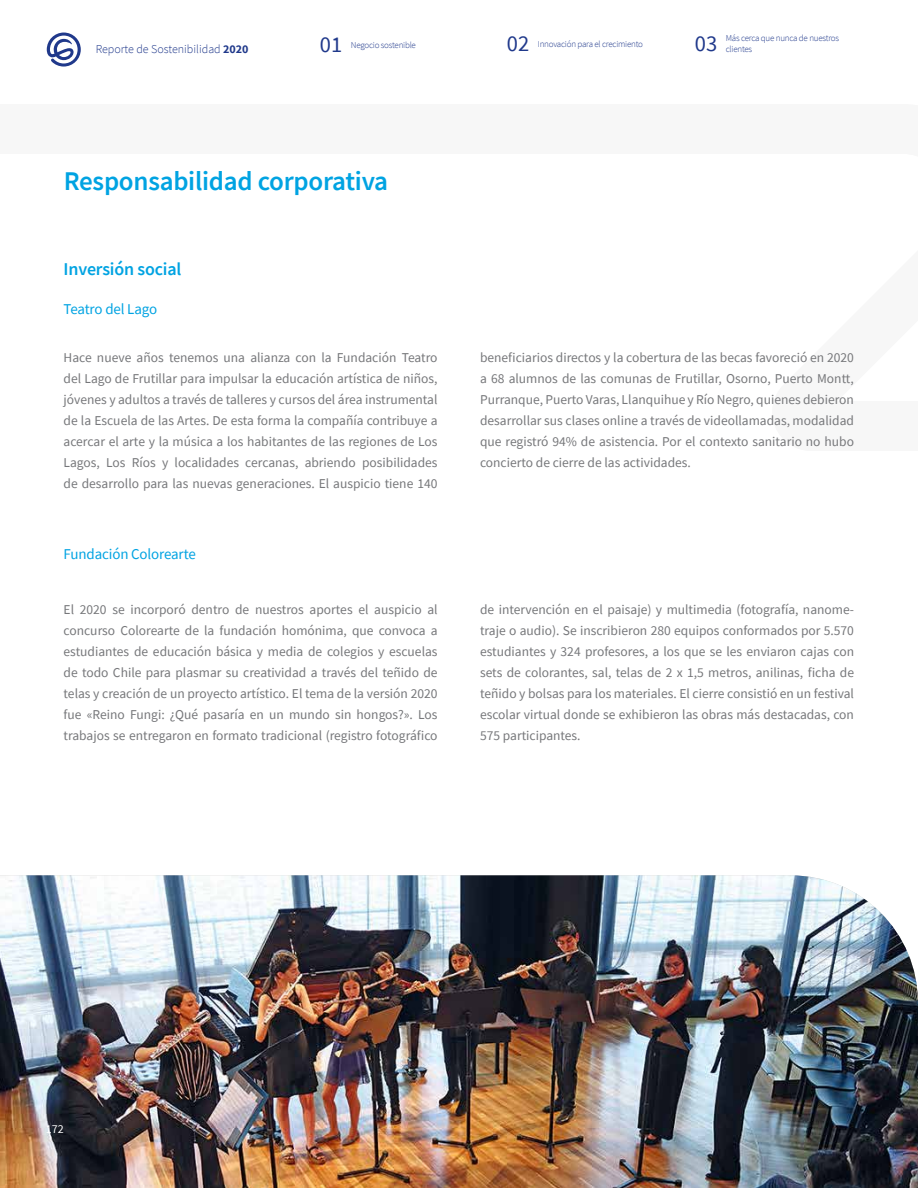
<style>
.page{position:relative;width:918px;height:1188px;background:#fff}
.page>*{position:absolute;margin:0;border:0;box-sizing:border-box;transform-origin:0 0}
.t1{font:600 27px "Source Sans Pro";letter-spacing:-.01em;color:#00a3e2}
.t2{font:22.5px "Source Sans Pro";color:#20398b}
.t3{font:600 18px "Source Sans Pro";letter-spacing:-.01em;color:#00a3e2}
.t4{font:15px "Source Sans Pro";letter-spacing:-.01em;color:#00a3e2}
.t5{font:13.5px/21px "Source Sans Pro";color:#76777a;text-align:justify}
.t6{font:300 12px "Source Sans Pro";color:#20398b}
.t7{font:12px "Source Sans Pro";color:#fff}
.t8{font:300 9px/10.8px "Source Sans Pro";letter-spacing:-.025em;color:#20398b}
.s1{font-weight:700}
</style>
<div class="page">
<svg style="left:47px;top:33px;width:34px;height:34px"></svg>
<img style="left:0;top:875px;width:918px;height:313px">
<p class="t6" style="left:96px;top:41px;width:154px">Reporte de Sostenibilidad <span class="s1">2020</span></p>
<h2 class="t2" style="left:320px;top:31px;width:24px">01</h2>
<p class="t8" style="left:351px;top:39px;width:67px">Negocio sostenible</p>
<h2 class="t2" style="left:507px;top:29px;width:24px">02</h2>
<p class="t8" style="left:538px;top:39px;width:107px">Innovación para el crecimiento</p>
<h2 class="t2" style="left:695px;top:29px;width:24px">03</h2>
<p class="t8" style="left:726px;top:33px;width:115px">Más cerca que nunca de nuestros clientes</p>
<h1 class="t1" style="left:64px;top:164px;width:326px">Responsabilidad corporativa</h1>
<h3 class="t3" style="left:64px;top:257px;width:119px">Inversión social</h3>
<p class="t4" style="left:64px;top:300px;width:95px">Teatro del Lago</p>
<p class="t5" style="left:64px;top:347px;width:376px">Hace nueve años tenemos una alianza con la Fundación Teatro del Lago de Frutillar para impulsar la educación artística de niños, jóvenes y adultos a través de talleres y cursos del área instrumental de la Escuela de las Artes. De esta forma la compañía contribuye a acercar el arte y la música a los habitantes de las regiones de Los Lagos, Los Ríos y localidades cercanas, abriendo posibilidades de desarrollo para las nuevas generaciones. El auspicio tiene 140</p>
<p class="t4" style="left:64px;top:544px;width:134px">Fundación Colorearte</p>
<p class="t5" style="left:64px;top:599px;width:376px">El 2020 se incorporó dentro de nuestros aportes el auspicio al concurso Colorearte de la fundación homónima, que convoca a estudiantes de educación básica y media de colegios y escuelas de todo Chile para plasmar su creatividad a través del teñido de telas y creación de un proyecto artístico. El tema de la versión 2020 fue «Reino Fungi: ¿Qué pasaría en un mundo sin hongos?». Los trabajos se entregaron en formato tradicional (registro fotográfico</p>
<p class="t5" style="left:480px;top:347px;width:375px">beneficiarios directos y la cobertura de las becas favoreció en 2020 a 68 alumnos de las comunas de Frutillar, Osorno, Puerto Montt, Purranque, Puerto Varas, Llanquihue y Río Negro, quienes debieron desarrollar sus clases online a través de videollamadas, modalidad que registró 94% de asistencia. Por el contexto sanitario no hubo concierto de cierre de las actividades.</p>
<p class="t5" style="left:480px;top:599px;width:375px">de intervención en el paisaje) y multimedia (fotografía, nanome&shy;traje o audio). Se inscribieron 280 equipos conformados por 5.570 estudiantes y 324 profesores, a los que se les enviaron cajas con sets de colorantes, sal, telas de 2 x 1,5 metros, anilinas, ficha de teñido y bolsas para los materiales. El cierre consistió en un festival escolar virtual donde se exhibieron las obras más destacadas, con 575 participantes.</p>
<p class="t7" style="left:46px;top:1122px;width:19px">172</p>
</div>
